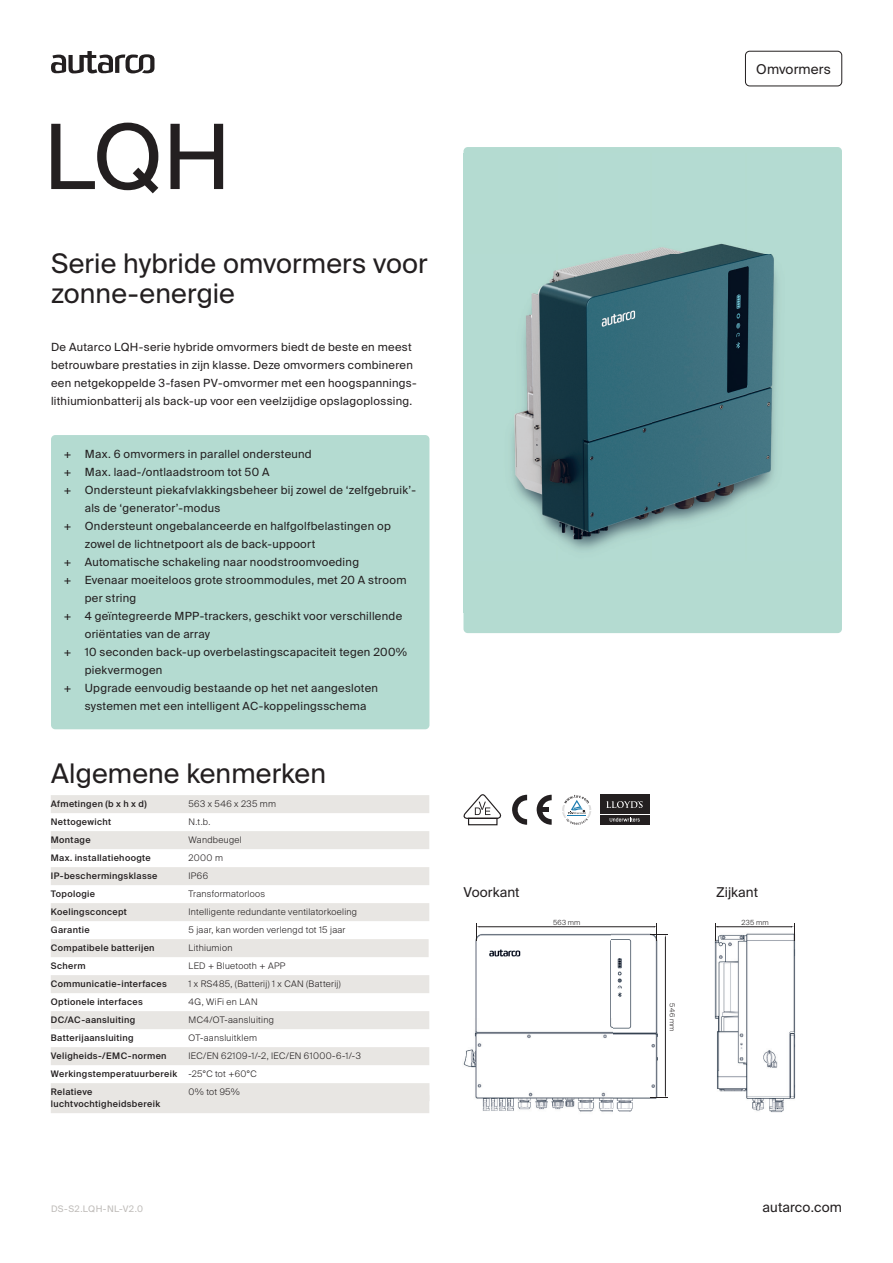
<style>
.page{position:relative;width:893px;height:1263px;background:#fff}
.page>*{position:absolute;margin:0;border:0;box-sizing:border-box;transform-origin:0 0}
.t1{font:90px "Suisse Intl";color:#231f20}
.t2{font:27px/30px "Suisse Intl";letter-spacing:.005em;color:#231f20}
.t3{font:13.5px "Suisse Intl";letter-spacing:.005em;color:#231f20}
.t4{font:11.25px/18px "Suisse Intl";letter-spacing:.025em;color:#231f20}
.t5{font:500 9px/18px "Suisse Intl";letter-spacing:.04em;color:#231f20}
.t6{font:300 9px/18px "Suisse Intl";letter-spacing:.035em;color:#231f20}
.t7{font:9px "Suisse Intl";letter-spacing:.04em;color:#bfbcb9}
.t8{font:300 7.05px "Suisse Intl";letter-spacing:.03em;color:#231f20}
</style>
<div class="page">
<div style="left:745px;top:51px;width:97px;height:35px;border:1px solid #231f20;border-radius:4px"></div>
<div style="left:51px;top:435px;width:378px;height:294px;background:#b4dbd1;border-radius:4px"></div>
<div style="left:463px;top:147px;width:379px;height:486px;background:#b4dbd1;border-radius:4px"></div>
<img style="left:512px;top:243px;width:266px;height:307px">
<div style="left:51px;top:795px;width:378px;height:18px;background:#e8e6e3"></div>
<div style="left:51px;top:831px;width:378px;height:18px;background:#e8e6e3"></div>
<div style="left:51px;top:867px;width:378px;height:18px;background:#e8e6e3"></div>
<div style="left:51px;top:903px;width:378px;height:18px;background:#e8e6e3"></div>
<div style="left:51px;top:939px;width:378px;height:18px;background:#e8e6e3"></div>
<div style="left:51px;top:975px;width:378px;height:18px;background:#e8e6e3"></div>
<div style="left:51px;top:1011px;width:378px;height:18px;background:#e8e6e3"></div>
<div style="left:51px;top:1047px;width:378px;height:18px;background:#e8e6e3"></div>
<div style="left:51px;top:1083px;width:378px;height:18px;background:#e8e6e3"></div>
<div style="left:51px;top:1095px;width:378px;height:18px;background:#e8e6e3"></div>
<svg style="left:51px;top:51px;width:104px;height:22px"></svg>
<img style="left:463px;top:927px;width:195px;height:185px">
<img style="left:714px;top:927px;width:82px;height:186px">
<svg style="left:512px;top:795px;width:15px;height:30px"></svg>
<svg style="left:536px;top:795px;width:16px;height:30px"></svg>
<div style="left:539px;top:807px;width:10px;height:5px;background:#231f20"></div>
<svg style="left:463px;top:794px;width:38px;height:32px"></svg>
<svg style="left:562px;top:795px;width:29px;height:30px"></svg>
<div style="left:600px;top:815px;width:49px;height:10px;background:#231f20"></div>
<svg style="left:610px;top:818px;width:30px;height:4px"></svg>
<div style="left:600px;top:795px;width:49px;height:19px;background:#231f20"></div>
<svg style="left:606px;top:801px;width:37px;height:7px"></svg>
<svg style="left:791px;top:923px;width:4px;height:18px"></svg>
<svg style="left:650px;top:1095px;width:18px;height:3px"></svg>
<svg style="left:476px;top:923px;width:3px;height:18px"></svg>
<svg style="left:715px;top:923px;width:3px;height:18px"></svg>
<svg style="left:650px;top:923px;width:18px;height:18px"></svg>
<hr style="left:479px;top:926px;width:176px;height:1px;background:#231f20">
<hr style="left:716px;top:926px;width:76px;height:1px;background:#231f20">
<hr style="left:665px;top:937px;width:1px;height:158px;background:#231f20">
<h1 class="t1" style="left:44px;top:105px;width:189px">LQH</h1>
<h2 class="t2" style="left:51px;top:249px;width:378px">Serie hybride omvormers voor zonne-energie</h2>
<p class="t4" style="left:51px;top:338px;width:367px">De Autarco LQH-serie hybride omvormers biedt de beste en meest betrouwbare prestaties in zijn klasse. Deze omvormers combineren een netgekoppelde 3-fasen PV-omvormer met een hoogspannings&shy;lithiumionbatterij als back-up voor een veelzijdige opslagoplossing.</p>
<p class="t4" style="left:64px;top:445px;width:249px">+ Max. 6 omvormers in parallel ondersteund</p>
<p class="t4" style="left:64px;top:463px;width:207px">+ Max. laad-/ontlaadstroom tot 50 A</p>
<p class="t4" style="left:64px;top:481px;width:354px">+ Ondersteunt piekafvlakkingsbeheer bij zowel de ‘zelfgebruik’-</p>
<p class="t4" style="left:85px;top:499px;width:137px">als de ‘generator’-modus</p>
<p class="t4" style="left:64px;top:517px;width:329px">+ Ondersteunt ongebalanceerde en halfgolfbelastingen op</p>
<p class="t4" style="left:85px;top:535px;width:232px">zowel de lichtnetpoort als de back-uppoort</p>
<p class="t4" style="left:64px;top:553px;width:297px">+ Automatische schakeling naar noodstroomvoeding</p>
<p class="t4" style="left:64px;top:571px;width:344px">+ Evenaar moeiteloos grote stroommodules, met 20 A stroom</p>
<p class="t4" style="left:85px;top:589px;width:53px">per string</p>
<p class="t4" style="left:64px;top:607px;width:340px">+ 4 geïntegreerde MPP-trackers, geschikt voor verschillende</p>
<p class="t4" style="left:85px;top:625px;width:127px">oriëntaties van de array</p>
<p class="t4" style="left:64px;top:643px;width:345px">+ 10 seconden back-up overbelastingscapaciteit tegen 200%</p>
<p class="t4" style="left:85px;top:661px;width:79px">piekvermogen</p>
<p class="t4" style="left:64px;top:679px;width:316px">+ Upgrade eenvoudig bestaande op het net aangesloten</p>
<p class="t4" style="left:85px;top:697px;width:283px">systemen met een intelligent AC-koppelingsschema</p>
<h2 class="t2" style="left:51px;top:759px;width:276px">Algemene kenmerken</h2>
<p class="t6" style="left:189px;top:795px;width:174px">563 x 546 x 235 mm<br>N.t.b.<br>Wandbeugel<br>2000 m<br>IP66<br>Transformatorloos<br>Intelligente redundante ventilatorkoeling<br>5 jaar, kan worden verlengd tot 15 jaar<br>Lithiumion<br>LED + Bluetooth + APP<br>1 x RS485, (Batterij) 1 x CAN (Batterij)<br>4G, WiFi en LAN<br>MC4/OT-aansluiting<br>OT-aansluitklem<br>IEC/EN 62109-1/-2, IEC/EN 61000-6-1/-3 -25°C tot +60°C<br>0% tot 95%</p>
<p class="t5" style="left:51px;top:795px;width:128px">Afmetingen (b x h x d)<br>Nettogewicht<br>Montage<br>Max. installatiehoogte<br>IP-beschermingsklasse<br>Topologie<br>Koelingsconcept<br>Garantie<br>Compatibele batterijen<br>Scherm<br>Communicatie-interfaces<br>Optionele interfaces<br>DC/AC-aansluiting<br>Batterijaansluiting<br>Veligheids-/EMC-normen<br>Werkingstemperatuurbereik<br>Relatieve</p>
<p class="t5" style="left:51px;top:1095px;width:111px">luchtvochtigheidsbereik</p>
<p class="t3" style="left:756px;top:61px;width:76px">Omvormers</p>
<p class="t3" style="left:463px;top:884px;width:58px">Voorkant</p>
<p class="t3" style="left:716px;top:884px;width:43px">Zijkant</p>
<p class="t8" style="left:553px;top:918px;width:29px">563 mm</p>
<p class="t8" style="left:741px;top:918px;width:29px">235 mm</p>
<p class="t8" style="left:676px;top:1003px;width:29px;rotate:90deg">546 mm</p>
<p class="t7" style="left:51px;top:1203px;width:94px">DS-S2.LQH-NL-V2.0</p>
<p class="t3" style="left:763px;top:1199px;width:81px">autarco.com</p>
</div>
